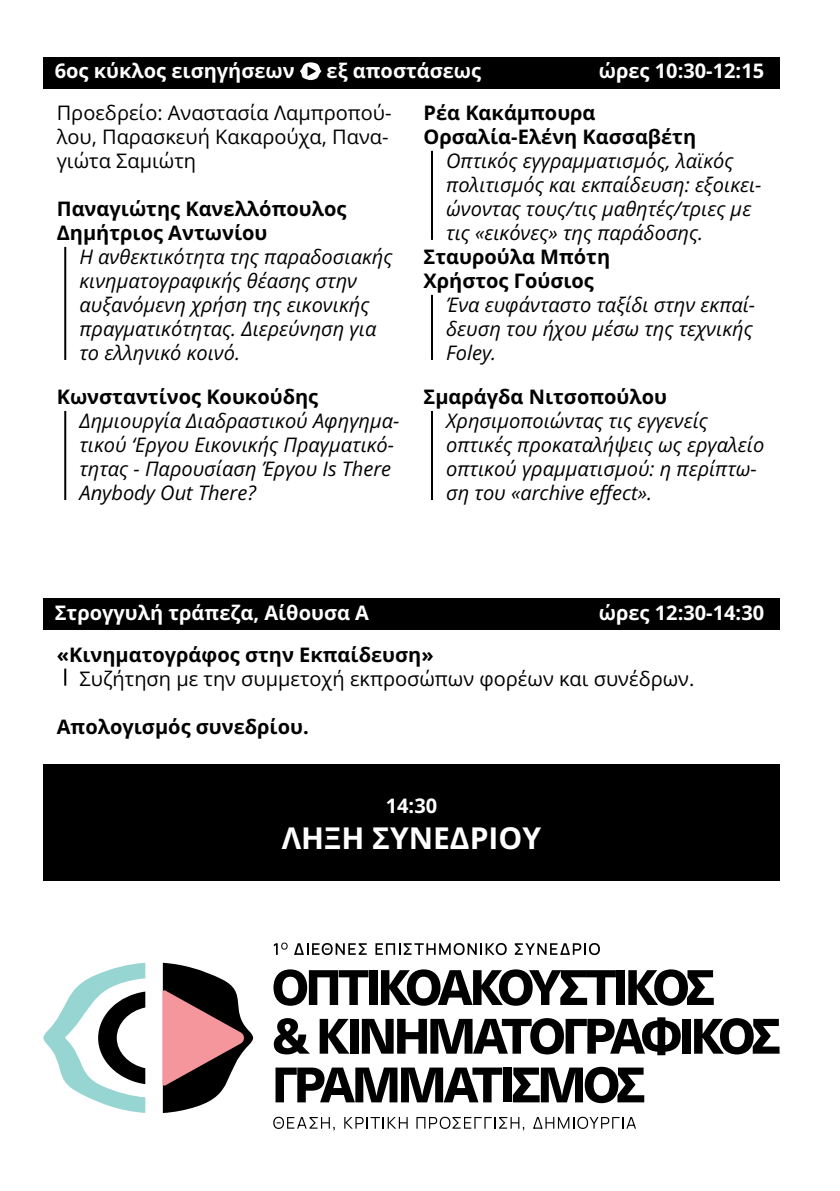
<style>
.page{position:relative;width:840px;height:1191px;background:#fff}
.page>*{position:absolute;margin:0;border:0;box-sizing:border-box;transform-origin:0 0}
.t1{font:700 30px "Open Sans";color:#fff}
.t2{font:italic 20px/24px "Open Sans";color:#000}
.t3{font:700 20px/24px "Open Sans";color:#000}
.t4{font:20px/24px "Open Sans";color:#000}
.t5{font:700 20px "Open Sans";color:#fff}
</style>
<div class="page">
<div style="left:43px;top:57px;width:736px;height:31px;background:#000"></div>
<svg style="left:300px;top:62px;width:21px;height:18px"></svg>
<div style="left:43px;top:598px;width:736px;height:32px;background:#000"></div>
<hr style="left:64px;top:247px;width:2px;height:113px;background:#000">
<hr style="left:64px;top:411px;width:2px;height:89px;background:#000">
<hr style="left:431px;top:151px;width:2px;height:89px;background:#000">
<hr style="left:431px;top:295px;width:2px;height:65px;background:#000">
<hr style="left:431px;top:411px;width:2px;height:89px;background:#000">
<svg style="left:64px;top:668px;width:2px;height:17px"></svg>
<div style="left:43px;top:764px;width:736px;height:116px;background:#000"></div>
<svg style="left:43px;top:962px;width:102px;height:151px"></svg>
<svg style="left:162px;top:962px;width:92px;height:151px"></svg>
<svg style="left:273px;top:1116px;width:61px;height:14px"></svg>
<svg style="left:344px;top:1117px;width:63px;height:11px"></svg>
<svg style="left:416px;top:1116px;width:108px;height:14px"></svg>
<svg style="left:533px;top:1116px;width:102px;height:13px"></svg>
<svg style="left:273px;top:969px;width:95px;height:36px"></svg>
<div style="left:369px;top:970px;width:8px;height:35px;background:#000"></div>
<svg style="left:381px;top:969px;width:234px;height:36px"></svg>
<div style="left:616px;top:970px;width:8px;height:35px;background:#000"></div>
<svg style="left:628px;top:969px;width:85px;height:36px"></svg>
<svg style="left:273px;top:1018px;width:37px;height:36px"></svg>
<svg style="left:319px;top:1018px;width:30px;height:35px"></svg>
<div style="left:350px;top:1018px;width:8px;height:35px;background:#000"></div>
<svg style="left:361px;top:1017px;width:319px;height:38px"></svg>
<div style="left:681px;top:1018px;width:9px;height:35px;background:#000"></div>
<svg style="left:694px;top:1018px;width:85px;height:36px"></svg>
<svg style="left:275px;top:1067px;width:227px;height:35px"></svg>
<div style="left:502px;top:1067px;width:9px;height:35px;background:#000"></div>
<svg style="left:512px;top:1066px;width:132px;height:37px"></svg>
<svg style="left:274px;top:942px;width:13px;height:13px"></svg>
<svg style="left:294px;top:943px;width:72px;height:12px"></svg>
<svg style="left:375px;top:943px;width:131px;height:12px"></svg>
<svg style="left:514px;top:943px;width:85px;height:12px"></svg>
<p class="t5" style="left:55px;top:57px;width:241px">6ος κύκλος εισηγήσεων</p>
<p class="t5" style="left:326px;top:57px;width:156px">εξ αποστάσεως</p>
<p class="t5" style="left:598px;top:57px;width:167px">ώρες 10:30-12:15</p>
<p class="t4" style="left:57px;top:100px;width:336px">Προεδρείο: Αναστασία Λαμπροπού&shy;λου, Παρασκευή Κακαρούχα, Πανα&shy;γιώτα Σαμιώτη</p>
<p class="t3" style="left:57px;top:196px;width:291px">Παναγιώτης Κανελλόπουλος<br>Δημήτριος Αντωνίου</p>
<p class="t2" style="left:79px;top:244px;width:314px">Η ανθεκτικότητα της παραδοσιακής κινηματογραφικής θέασης στην αυξανόμενη χρήση της εικονικής πραγματικότητας. Διερεύνηση για το ελληνικό κοινό.</p>
<p class="t3" style="left:57px;top:384px;width:263px">Κωνσταντίνος Κουκούδης</p>
<p class="t2" style="left:79px;top:408px;width:321px">Δημιουργία Διαδραστικού Αφηγημα&shy;τικού ‘Εργου Εικονικής Πραγματικό&shy;τητας - Παρουσίαση Έργου Is There<br>Anybody Out There?</p>
<p class="t3" style="left:423px;top:100px;width:274px">Ρέα Κακάμπουρα<br>Ορσαλία-Ελένη Κασσαβέτη</p>
<p class="t2" style="left:446px;top:148px;width:316px">Οπτικός εγγραμματισμός, λαϊκός πολιτισμός και εκπαίδευση: εξοικει&shy;ώνοντας τους/τις μαθητές/τριες με τις «εικόνες» της παράδοσης.</p>
<p class="t3" style="left:423px;top:244px;width:188px">Σταυρούλα Μπότη<br>Χρήστος Γούσιος</p>
<p class="t2" style="left:446px;top:292px;width:310px">Ένα ευφάνταστο ταξίδι στην εκπαί&shy;δευση του ήχου μέσω της τεχνικής<br>Foley.</p>
<p class="t3" style="left:423px;top:384px;width:245px">Σμαράγδα Νιτσοπούλου</p>
<p class="t2" style="left:446px;top:408px;width:319px">Χρησιμοποιώντας τις εγγενείς οπτικές προκαταλήψεις ως εργαλείο οπτικού γραμματισμού: η περίπτω&shy;ση του «archive effect».</p>
<p class="t5" style="left:55px;top:599px;width:315px">Στρογγυλή τράπεζα, Aίθουσα Α</p>
<p class="t5" style="left:598px;top:599px;width:167px">ώρες 12:30-14:30</p>
<p class="t3" style="left:57px;top:642px;width:378px">«Κινηματογράφος στην Εκπαίδευση»</p>
<p class="t4" style="left:79px;top:666px;width:616px">Συζήτηση με την συμμετοχή εκπροσώπων φορέων και συνέδρων.</p>
<p class="t3" style="left:57px;top:714px;width:253px">Απολογισμός συνεδρίου.</p>
<p class="t5" style="left:385px;top:792px;width:53px">14:30</p>
<h1 class="t1" style="left:281px;top:817px;width:261px">ΛΉΞΗ ΣΥΝΕΔΡΊΟΥ</h1>
</div>
